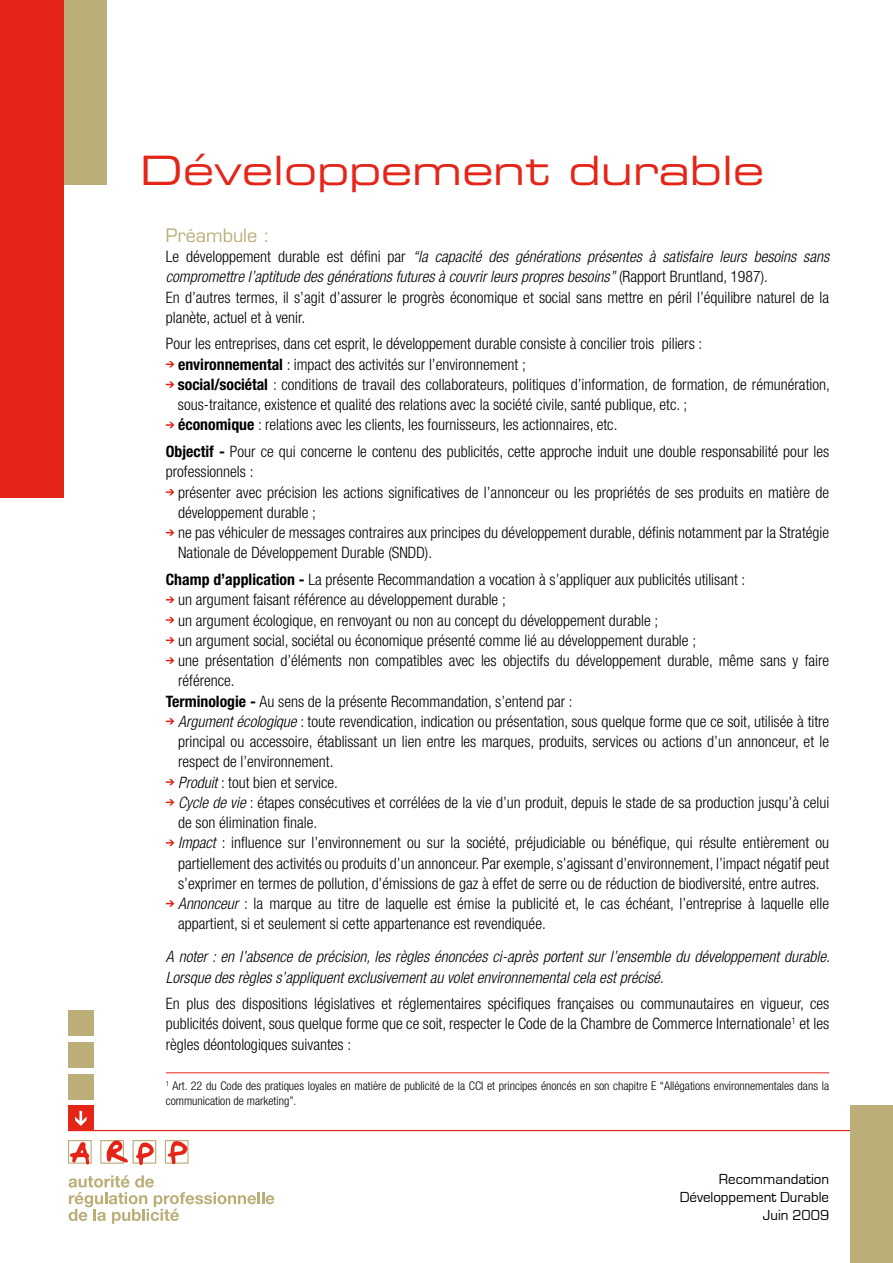
<style>
.page{position:relative;width:893px;height:1263px;background:#fff}
.page>*{position:absolute;margin:0;border:0;box-sizing:border-box;transform-origin:0 0}
.t1{font:40.5px "Eurostile LT Extended Two";color:#e42518}
.t2{font:18px "Eurostile LT";color:#bbae78}
.t3{font:300 condensed 15.75px/20.2px "Helvetica Neue LT";color:#000}
.t4{font:italic 300 condensed 15.75px/20.2px "Helvetica Neue LT";color:#000}
.t5{font:15px/18px "Eurostile";color:#000;text-align:right}
.t6{font:300 condensed 12px/15px "Helvetica Neue LT";color:#000}
.s1{font-style:italic}
.s2{font-weight:700}
</style>
<div class="page">
<hr style="left:68px;top:1130px;width:782px;height:1px;background:#e42518">
<div style="left:0;top:0;width:64px;height:497px;background:#e42518"></div>
<div style="left:64px;top:0;width:42px;height:185px;background:#bbae78"></div>
<div style="left:850px;top:1106px;width:43px;height:157px;background:#bbae78"></div>
<div style="left:68px;top:1010px;width:26px;height:25px;background:#bbae78"></div>
<div style="left:68px;top:1042px;width:26px;height:25px;background:#bbae78"></div>
<div style="left:68px;top:1074px;width:26px;height:25px;background:#bbae78"></div>
<div style="left:68px;top:1106px;width:26px;height:25px;background:#e42518"></div>
<svg style="left:75px;top:1111px;width:11px;height:15px"></svg>
<svg style="left:68px;top:1140px;width:121px;height:25px"></svg>
<svg style="left:69px;top:1175px;width:205px;height:49px"></svg>
<hr style="left:166px;top:1072px;width:663px;height:1px;background:#e42518">
<svg style="left:166px;top:361px;width:8px;height:6px"></svg>
<svg style="left:166px;top:381px;width:8px;height:7px"></svg>
<svg style="left:166px;top:422px;width:8px;height:6px"></svg>
<svg style="left:166px;top:489px;width:8px;height:6px"></svg>
<svg style="left:166px;top:529px;width:8px;height:7px"></svg>
<svg style="left:166px;top:597px;width:8px;height:6px"></svg>
<svg style="left:166px;top:617px;width:8px;height:6px"></svg>
<svg style="left:166px;top:637px;width:8px;height:6px"></svg>
<svg style="left:166px;top:657px;width:8px;height:7px"></svg>
<svg style="left:166px;top:718px;width:8px;height:6px"></svg>
<svg style="left:166px;top:779px;width:8px;height:6px"></svg>
<svg style="left:166px;top:799px;width:8px;height:6px"></svg>
<svg style="left:166px;top:840px;width:8px;height:6px"></svg>
<svg style="left:166px;top:900px;width:8px;height:7px"></svg>
<h1 class="t1" style="left:140px;top:143px;width:625px">Développement durable</h1>
<p class="t2" style="left:166px;top:224px;width:105px">Préambule :</p>
<p class="t3" style="left:166px;top:246px;width:665px">Le développement durable est défini par <span class="s1">“la capacité des générations présentes à satisfaire leurs besoins sans compromettre l’aptitude des générations futures à couvrir leurs propres besoins”</span> (Rapport Bruntland, 1987).<br>En d’autres termes, il s’agit d’assurer le progrès économique et social sans mettre en péril l’équilibre naturel de la planète, actuel et à venir.</p>
<p class="t3" style="left:178px;top:334px;width:653px;text-indent:-12px">Pour les entreprises, dans cet esprit, le développement durable consiste à concilier trois piliers :<br><span class="s2">environnemental</span> : impact des activités sur l’environnement ;<br><span class="s2">social/sociétal</span> : conditions de travail des collaborateurs, politiques d’information, de formation, de rémunération, sous-traitance, existence et qualité des relations avec la société civile, santé publique, etc. ;<br><span class="s2">économique</span> : relations avec les clients, les fournisseurs, les actionnaires, etc.</p>
<p class="t3" style="left:166px;top:441px;width:665px"><span class="s2">Objectif -</span> Pour ce qui concerne le contenu des publicités, cette approche induit une double responsabilité pour les professionnels :</p>
<p class="t3" style="left:178px;top:482px;width:653px">présenter avec précision les actions significatives de l’annonceur ou les propriétés de ses produits en matière de développement durable ;<br>ne pas véhiculer de messages contraires aux principes du développement durable, définis notamment par la Stratégie Nationale de Développement Durable (SNDD).</p>
<p class="t3" style="left:166px;top:569px;width:581px"><span class="s2">Champ d’application -</span> La présente Recommandation a vocation à s’appliquer aux publicités utilisant :</p>
<p class="t3" style="left:178px;top:589px;width:329px">un argument faisant référence au développement durable ;</p>
<p class="t3" style="left:178px;top:610px;width:482px">un argument écologique, en renvoyant ou non au concept du développement durable ;</p>
<p class="t3" style="left:178px;top:630px;width:519px">un argument social, sociétal ou économique présenté comme lié au développement durable ;</p>
<p class="t3" style="left:178px;top:650px;width:653px">une présentation d’éléments non compatibles avec les objectifs du développement durable, même sans y faire</p>
<p class="t3" style="left:178px;top:670px;width:58px">référence.</p>
<p class="t3" style="left:166px;top:691px;width:408px"><span class="s2">Terminologie -</span> Au sens de la présente Recommandation, s’entend par :</p>
<p class="t3" style="left:178px;top:711px;width:653px"><span class="s1">Argument écologique</span> : toute revendication, indication ou présentation, sous quelque forme que ce soit, utilisée à titre</p>
<p class="t3" style="left:178px;top:731px;width:652px">principal ou accessoire, établissant un lien entre les marques, produits, services ou actions d’un annonceur, et le</p>
<p class="t3" style="left:178px;top:751px;width:157px">respect de l’environnement.</p>
<p class="t3" style="left:178px;top:772px;width:161px"><span class="s1">Produit</span> : tout bien et service.</p>
<p class="t3" style="left:178px;top:792px;width:653px"><span class="s1">Cycle de vie</span> : étapes consécutives et corrélées de la vie d’un produit, depuis le stade de sa production jusqu’à celui</p>
<p class="t3" style="left:178px;top:812px;width:141px">de son élimination finale.</p>
<p class="t3" style="left:178px;top:832px;width:653px"><span class="s1">Impact</span> : influence sur l’environnement ou sur la société, préjudiciable ou bénéfique, qui résulte entièrement ou</p>
<p class="t3" style="left:178px;top:853px;width:653px">partiellement des activités ou produits d’un annonceur. Par exemple, s’agissant d’environnement, l’impact négatif peut</p>
<p class="t3" style="left:178px;top:873px;width:643px">s’exprimer en termes de pollution, d’émissions de gaz à effet de serre ou de réduction de biodiversité, entre autres.</p>
<p class="t3" style="left:178px;top:893px;width:652px"><span class="s1">Annonceur</span> : la marque au titre de laquelle est émise la publicité et, le cas échéant, l’entreprise à laquelle elle</p>
<p class="t3" style="left:178px;top:913px;width:369px">appartient, si et seulement si cette appartenance est revendiquée.</p>
<p class="t4" style="left:166px;top:946px;width:665px">A noter : en l’absence de précision, les règles énoncées ci-après portent sur l’ensemble du développement durable.<br>Lorsque des règles s’appliquent exclusivement au volet environnemental cela est précisé.</p>
<p class="t3" style="left:166px;top:993px;width:665px;text-align:justify">En plus des dispositions législatives et réglementaires spécifiques françaises ou communautaires en vigueur, ces publicités doivent, sous quelque forme que ce soit, respecter le Code de la Chambre de Commerce Internationale<sup>1</sup> et les règles déontologiques suivantes :</p>
<p class="t6" style="left:166px;top:1078px;width:665px"><sup>1</sup> Art. 22 du Code des pratiques loyales en matière de publicité de la CCI et principes énoncés en son chapitre E “Allégations environnementales dans la communication de marketing”.</p>
<p class="t5" style="left:680px;top:1171px;width:151px">Recommandation<br>Développement Durable<br>Juin 2009</p>
</div>
